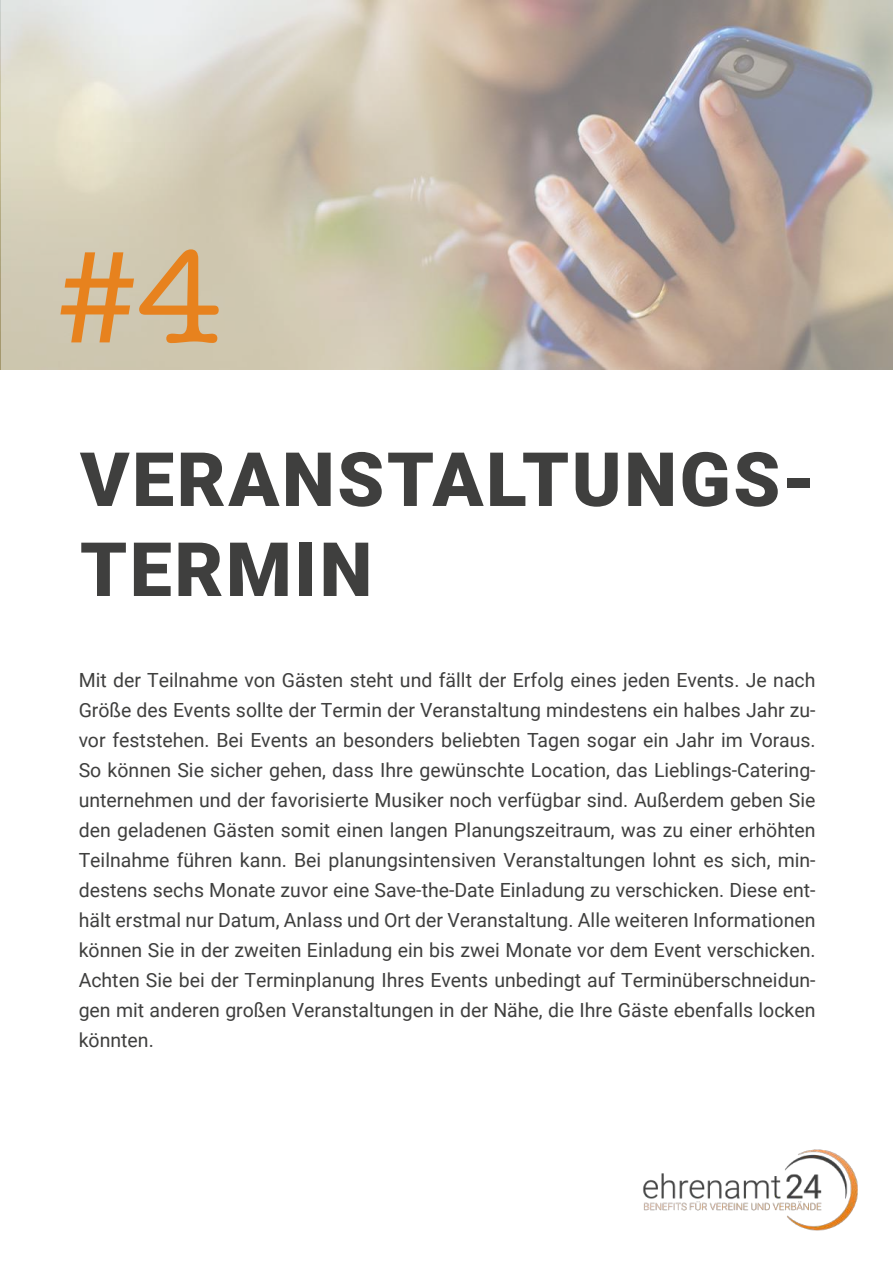
<style>
.page{position:relative;width:893px;height:1263px;background:#fff}
.page>*{position:absolute;margin:0;border:0;box-sizing:border-box;transform-origin:0 0}
.t1{font:135px "American Typewriter";color:#e7821e}
.t2{font:900 75px/90px "Roboto";letter-spacing:.035em;color:#3f3f3e}
.t3{font:19.5px/30px "Roboto";color:#3f3f3e;text-align:justify}
</style>
<div class="page">
<svg style="left:1px;top:0;width:892px;height:370px;background:#c4baac"></svg>
<img style="left:643px;top:1149px;width:215px;height:82px">
<h1 class="t1" style="left:56px;top:194px;width:168px">#4</h1>
<h2 class="t2" style="left:80px;top:431px;width:737px">VERANSTALTUNGS-<br>TERMIN</h2>
<p class="t3" style="left:79px;top:664px;width:738px">Mit der Teilnahme von Gästen steht und fällt der Erfolg eines jeden Events. Je nach Größe des Events sollte der Termin der Veranstaltung mindestens ein halbes Jahr zu&shy;vor feststehen. Bei Events an besonders beliebten Tagen sogar ein Jahr im Voraus.<br>So können Sie sicher gehen, dass Ihre gewünschte Location, das Lieblings-Catering&shy;unternehmen und der favorisierte Musiker noch verfügbar sind. Außerdem geben Sie den geladenen Gästen somit einen langen Planungszeitraum, was zu einer erhöhten Teilnahme führen kann. Bei planungsintensiven Veranstaltungen lohnt es sich, min&shy;destens sechs Monate zuvor eine Save-the-Date Einladung zu verschicken. Diese ent&shy;hält erstmal nur Datum, Anlass und Ort der Veranstaltung. Alle weiteren Informationen können Sie in der zweiten Einladung ein bis zwei Monate vor dem Event verschicken.<br>Achten Sie bei der Terminplanung Ihres Events unbedingt auf Terminüberschneidun&shy;gen mit anderen großen Veranstaltungen in der Nähe, die Ihre Gäste ebenfalls locken könnten.</p>
</div>
